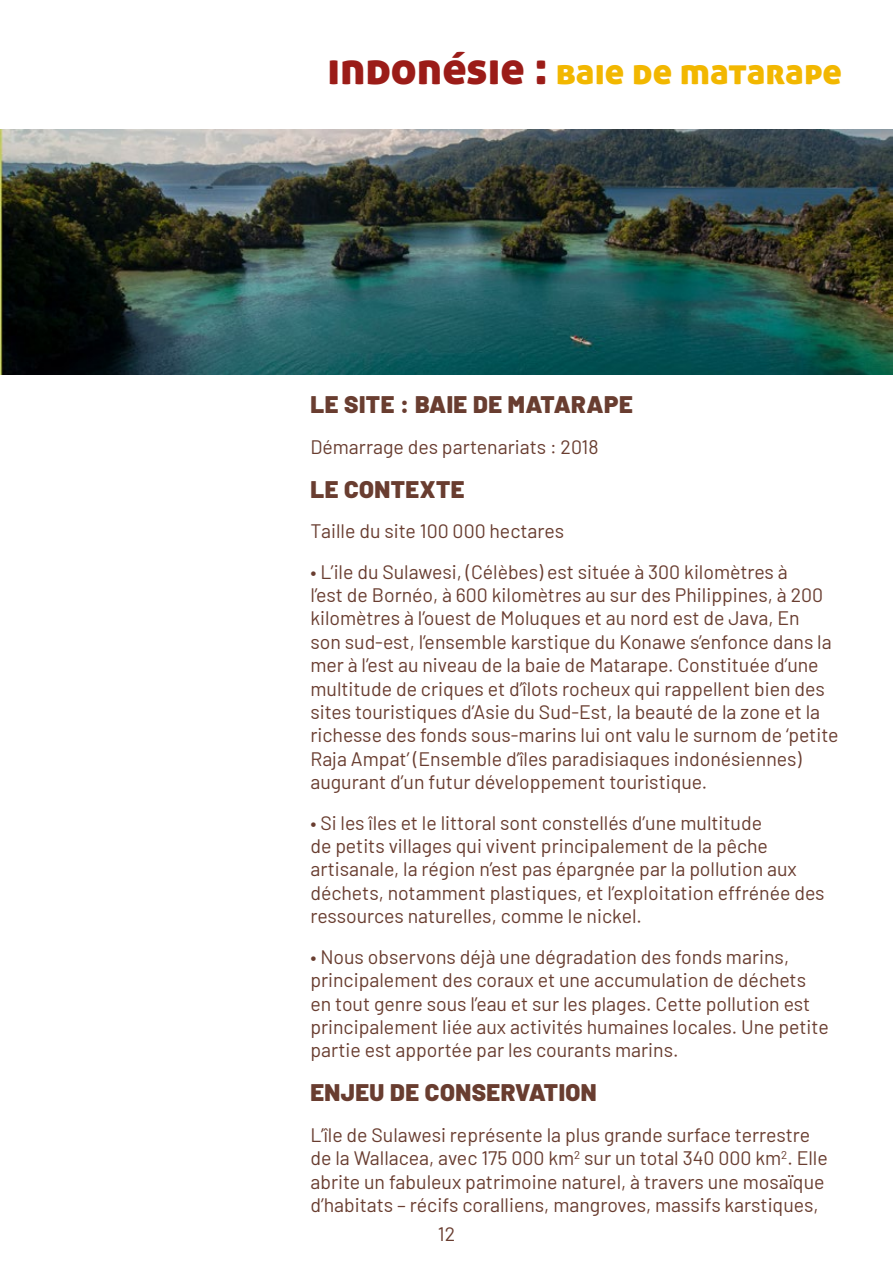
<style>
.page{position:relative;width:893px;height:1263px;background:#fff}
.page>*{position:absolute;margin:0;border:0;box-sizing:border-box;transform-origin:0 0}
.t1{font:36px "Aller Display";color:#f2b700}
.t2{font:900 24px "Barlow";letter-spacing:.02em;color:#693d30}
.t3{font:19.5px/23.4px "Barlow";color:#693d30}
.s1{font-size:45px;color:#9b1c18}
</style>
<div class="page">
<img style="left:0;top:130px;width:893px;height:244px">
<h1 class="t1" style="left:327px;top:48px;width:516px"><span class="s1">indonésie :</span> baie de matarape</h1>
<p class="t2" style="left:310px;top:387px;width:324px">LE SITE : BAIE DE MATARAPE</p>
<p class="t3" style="left:310px;top:434px;width:290px">Démarrage des partenariats : 2018</p>
<p class="t2" style="left:310px;top:471px;width:156px">LE CONTEXTE</p>
<p class="t3" style="left:310px;top:518px;width:255px">Taille du site 100 000 hectares</p>
<p class="t3" style="left:310px;top:558px;width:530px">• L’ile du Sulawesi, (Célèbes) est située à 300 kilomètres à<br>l’est de Bornéo, à 600 kilomètres au sur des Philippines, à 200 kilomètres à l’ouest de Moluques et au nord est de Java, En<br>son sud-est, l’ensemble karstique du Konawe s’enfonce dans la mer à l’est au niveau de la baie de Matarape. Constituée d’une multitude de criques et d’îlots rocheux qui rappellent bien des sites touristiques d’Asie du Sud-Est, la beauté de la zone et la richesse des fonds sous-marins lui ont valu le surnom de ‘petite Raja Ampat’ (Ensemble d’îles paradisiaques indonésiennes) augurant d’un futur développement touristique.</p>
<p class="t3" style="left:310px;top:809px;width:516px">• Si les îles et le littoral sont constellés d’une multitude<br>de petits villages qui vivent principalement de la pêche artisanale, la région n’est pas épargnée par la pollution aux déchets, notamment plastiques, et l’exploitation effrénée des ressources naturelles, comme le nickel.</p>
<p class="t3" style="left:310px;top:943px;width:520px">• Nous observons déjà une dégradation des fonds marins, principalement des coraux et une accumulation de déchets en tout genre sous l’eau et sur les plages. Cette pollution est principalement liée aux activités humaines locales. Une petite partie est apportée par les courants marins.</p>
<p class="t2" style="left:310px;top:1075px;width:288px">ENJEU DE CONSERVATION</p>
<p class="t3" style="left:310px;top:1121px;width:519px">L’île de Sulawesi représente la plus grande surface terrestre de la Wallacea, avec 175 000 km<sup>2</sup> sur un total 340 000 km<sup>2</sup>. Elle abrite un fabuleux patrimoine naturel, à travers une mosaïque d’habitats – récifs coralliens, mangroves, massifs karstiques,</p>
<p class="t3" style="left:438px;top:1221px;width:19px">12</p>
</div>
